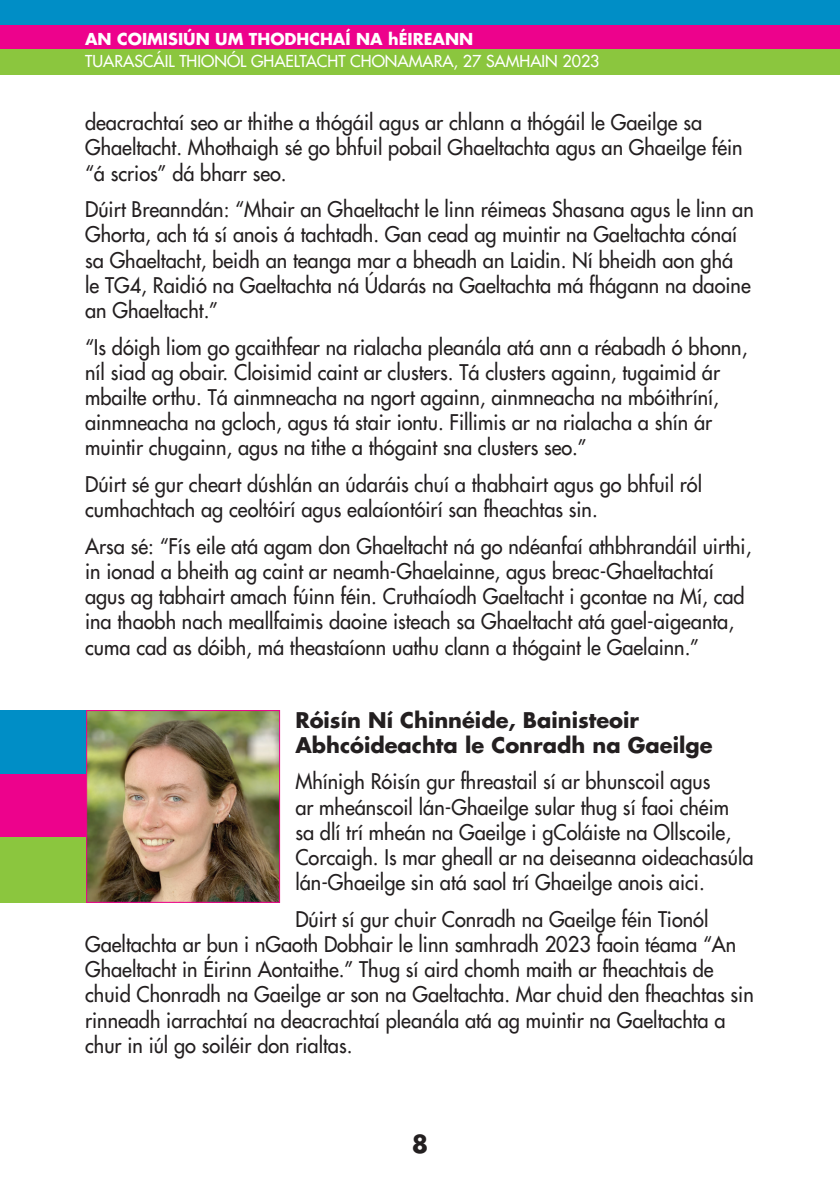
<style>
.page{position:relative;width:840px;height:1191px;background:#fff}
.page>*{position:absolute;margin:0;border:0;box-sizing:border-box;transform-origin:0 0}
.t1{font:700 24px "Futura LT";color:#231f20}
.t2{font:21px/25.2px "Futura LT";color:#231f20;scale:.95 1}
.t3{font:700 21px/25.2px "Futura LT";color:#231f20}
.t4{font:16px "Futura LT";color:#fff}
.t5{font:700 16px "Futura LT";color:#fff}
</style>
<div class="page">
<div style="left:0;top:0;width:839px;height:25px;background:#008ec6"></div>
<div style="left:0;top:25px;width:839px;height:25px;background:#ed028c"></div>
<div style="left:0;top:50px;width:839px;height:25px;background:#8bc63e"></div>
<svg style="left:839px;top:25px;width:1px;height:50px"></svg>
<div style="left:0;top:710px;width:86px;height:64px;background:#008ec6"></div>
<div style="left:0;top:774px;width:86px;height:63px;background:#ed028c"></div>
<div style="left:0;top:837px;width:86px;height:66px;background:#8bc63e"></div>
<img style="left:88px;top:712px;width:190px;height:189px">
<div style="left:86px;top:710px;width:194px;height:193px;border:1px solid #ed028c"></div>
<hr style="left:839px;top:417px;width:1px;height:63px;background:#008ec6">
<hr style="left:839px;top:480px;width:1px;height:64px;background:#ed028c">
<hr style="left:839px;top:544px;width:1px;height:65px;background:#8bc63e">
<p class="t5" style="left:85px;top:28px;width:389px">AN COIMISIÚN UM THODHCHAÍ NA hÉIREANN</p>
<p class="t4" style="left:85px;top:51px;width:515px">TUARASCÁIL THIONÓL GHAELTACHT CHONAMARA, 27 SAMHAIN 2023</p>
<p class="t2" style="left:85px;top:110px;width:693px">deacrachtaí seo ar thithe a thógáil agus ar chlann a thógáil le Gaeilge sa<br>Ghaeltacht. Mhothaigh sé go bhfuil pobail Ghaeltachta agus an Ghaeilge féin “á scrios” dá bharr seo.</p>
<p class="t2" style="left:85px;top:197px;width:705px">Dúirt Breanndán: “Mhair an Ghaeltacht le linn réimeas Shasana agus le linn an Ghorta, ach tá sí anois á tachtadh. Gan cead ag muintir na Gaeltachta cónaí sa Ghaeltacht, beidh an teanga mar a bheadh an Laidin. Ní bheidh aon ghá<br>le TG4, Raidió na Gaeltachta ná Údarás na Gaeltachta má fhágann na daoine an Ghaeltacht.”</p>
<p class="t2" style="left:85px;top:334px;width:698px">“Is dóigh liom go gcaithfear na rialacha pleanála atá ann a réabadh ó bhonn, níl siad ag obair. Cloisimid caint ar clusters. Tá clusters againn, tugaimid ár mbailte orthu. Tá ainmneacha na ngort againn, ainmneacha na mbóithríní, ainmneacha na gcloch, agus tá stair iontu. Fillimis ar na rialacha a shín ár muintir chugainn, agus na tithe a thógaint sna clusters seo.”</p>
<p class="t2" style="left:85px;top:471px;width:650px">Dúirt sé gur cheart dúshlán an údaráis chuí a thabhairt agus go bhfuil ról cumhachtach ag ceoltóirí agus ealaíontóirí san fheachtas sin.</p>
<p class="t2" style="left:85px;top:533px;width:702px">Arsa sé: “Fís eile atá agam don Ghaeltacht ná go ndéanfaí athbhrandáil uirthi, in ionad a bheith ag caint ar neamh-Ghaelainne, agus breac-Ghaeltachtaí agus ag tabhairt amach fúinn féin. Cruthaíodh Gaeltacht i gcontae na Mí, cad ina thaobh nach meallfaimis daoine isteach sa Ghaeltacht atá gael-aigeanta, cuma cad as dóibh, má theastaíonn uathu clann a thógaint le Gaelainn.”</p>
<p class="t3" style="left:295px;top:707px;width:418px">Róisín Ní Chinnéide, Bainisteoir<br>Abhcóideachta le Conradh na Gaeilge</p>
<p class="t2" style="left:295px;top:769px;width:483px">Mhínigh Róisín gur fhreastail sí ar bhunscoil agus<br>ar mheánscoil lán-Ghaeilge sular thug sí faoi chéim<br>sa dlí trí mheán na Gaeilge i gColáiste na Ollscoile, Corcaigh. Is mar gheall ar na deiseanna oideachasúla lán-Ghaeilge sin atá saol trí Ghaeilge anois aici.</p>
<p class="t2" style="left:85px;top:906px;width:705px;text-indent:210px">Dúirt sí gur chuir Conradh na Gaeilge féin Tionól Gaeltachta ar bun i nGaoth Dobhair le linn samhradh 2023 faoin téama “An Ghaeltacht in Éirinn Aontaithe.” Thug sí aird chomh maith ar fheachtais de chuid Chonradh na Gaeilge ar son na Gaeltachta. Mar chuid den fheachtas sin rinneadh iarrachtaí na deacrachtaí pleanála atá ag muintir na Gaeltachta a chur in iúl go soiléir don rialtas.</p>
<p class="t1" style="left:411px;top:1128px;width:18px">8</p>
</div>
